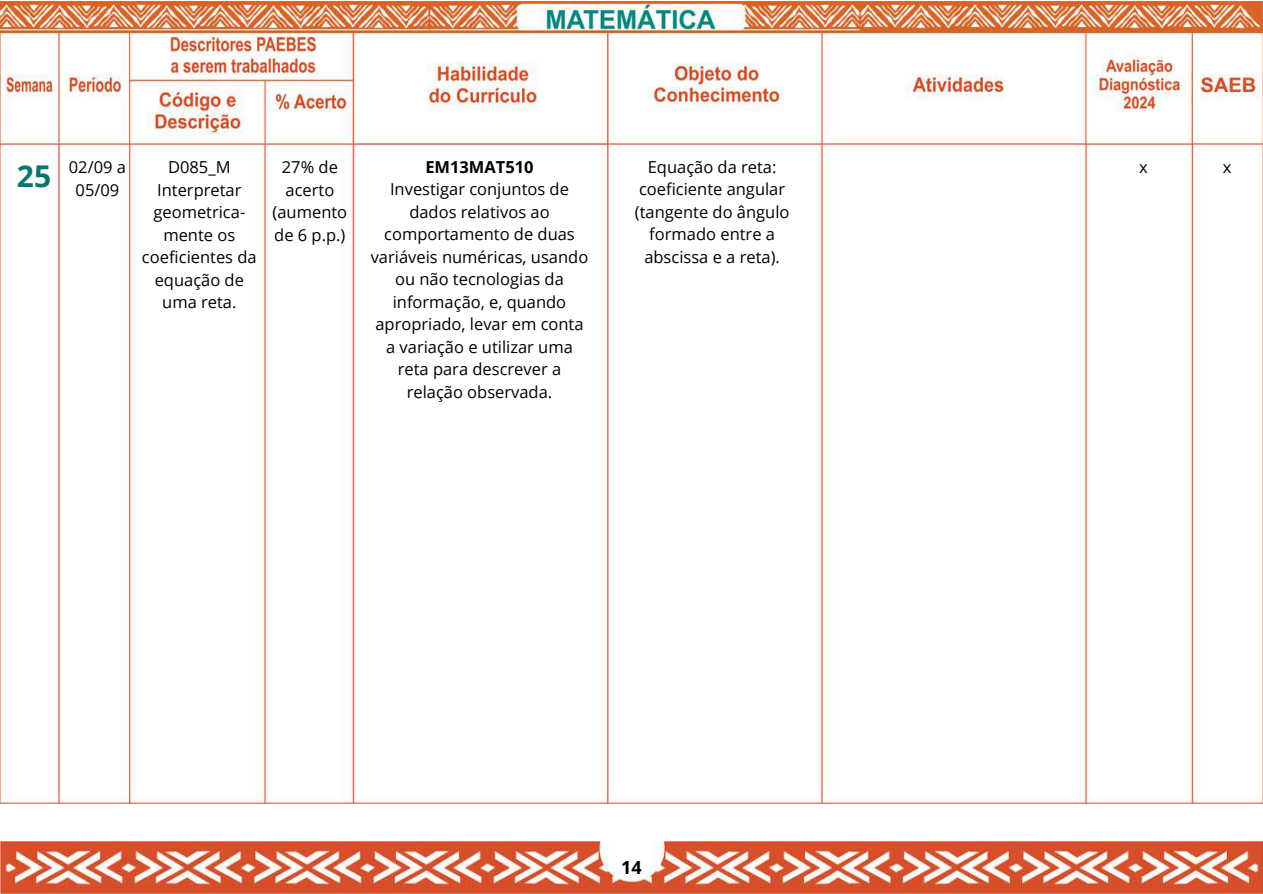
<style>
.page{position:relative;width:1263px;height:894px;background:#fff}
.page>*{position:absolute;margin:0;border:0;box-sizing:border-box;transform-origin:0 0}
.t1{font:700 30px "Open Sans";color:#05766b}
.t2{font:700 18px "Open Sans";color:#000}
.t3{font:16.5px/22.5px "Open Sans";color:#000;text-align:center}
.t4{font:700 16.5px "Open Sans";color:#000}
</style>
<div class="page">
<img style="left:0;top:841px;width:1263px;height:52px">
<img style="left:0;top:1px;width:1263px;height:802px">
<h1 class="t1" style="left:17px;top:154px;width:36px">25</h1>
<p class="t3" style="left:69px;top:155px;width:59px">02/09 a<br>05/09</p>
<p class="t3" style="left:142px;top:155px;width:116px">D085_M<br>Interpretar geometrica&shy;mente os coeficientes da equação de uma reta.</p>
<p class="t3" style="left:273px;top:155px;width:76px">27% de acerto (aumento de 6 p.p.)</p>
<p class="t4" style="left:425px;top:155px;width:110px">EM13MAT510</p>
<p class="t3" style="left:371px;top:177px;width:219px">Investigar conjuntos de dados relativos ao comportamento de duas variáveis numéricas, usando ou não tecnologias da informação, e, quando apropriado, levar em conta a variação e utilizar uma reta para descrever a relação observada.</p>
<p class="t3" style="left:648px;top:155px;width:130px">Equação da reta:</p>
<p class="t3" style="left:1139px;top:155px;width:10px">x</p>
<p class="t3" style="left:1223px;top:155px;width:10px">x</p>
<p class="t3" style="left:635px;top:177px;width:156px">coeficiente angular (tangente do ângulo formado entre a abscissa e a reta).</p>
<p class="t2" style="left:621px;top:854px;width:22px">14</p>
</div>
